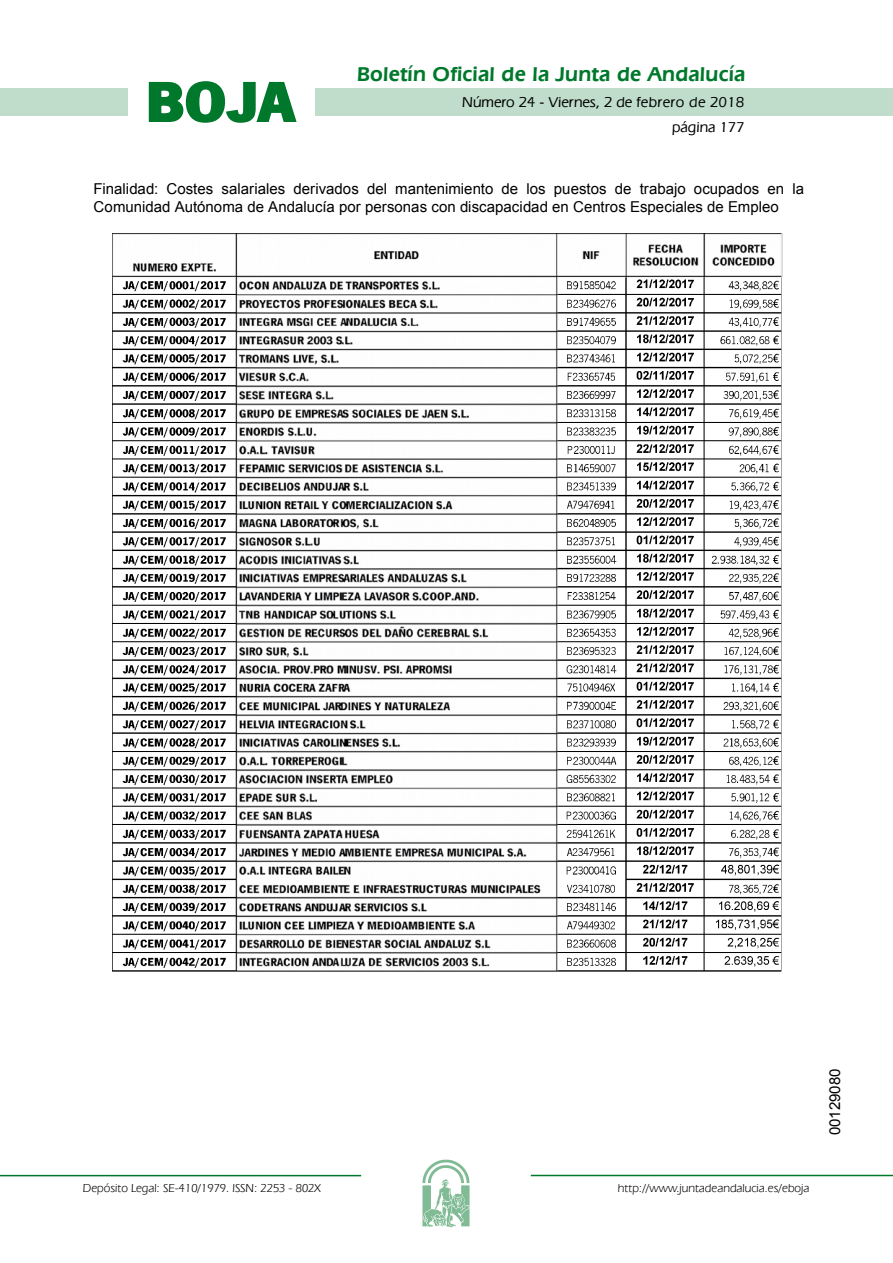
<style>
.page{position:relative;width:893px;height:1263px;background:#fff}
.page>*{position:absolute;margin:0;border:0;box-sizing:border-box;transform-origin:0 0}
.t1{font:700 57.75px "News Got T";color:#00782c;scale:1.14 1}
.t2{font:600 21px "Eras IT Cby BT";letter-spacing:.01em;color:#00782c}
.t3{font:15px/18px "Arial";color:#000}
.t4{font:500 15px/24.5px "Eras IT Cby BT";color:#000;text-align:right}
.t5{font:12px "Eras IT Cby BT";color:#000}
</style>
<div class="page">
<div style="left:315px;top:88px;width:577px;height:28px;background:#bfddca"></div>
<div style="left:0;top:88px;width:128px;height:28px;background:#bfddca"></div>
<hr style="left:0;top:1175px;width:361px;height:1px;background:#00782c">
<svg style="left:422px;top:1159px;width:47px;height:68px"></svg>
<hr style="left:531px;top:1175px;width:361px;height:1px;background:#00782c">
<svg style="left:148px;top:81px;width:149px;height:42px"></svg>
<img style="left:113px;top:233px;width:670px;height:739px">
<h1 class="t1" style="left:145px;top:68px;width:133px">BOJA</h1>
<h2 class="t2" style="left:357px;top:62px;width:390px">Boletín Oficial de la Junta de Andalucía</h2>
<p class="t4" style="left:462px;top:90px;width:284px">Número 24 - Viernes, 2 de febrero de 2018 página 177</p>
<p class="t3" style="left:94px;top:180px;width:712px">Finalidad: Costes salariales derivados del mantenimiento de los puestos de trabajo ocupados en la<br>Comunidad Autónoma de Andalucía por personas con discapacidad en Centros Especiales de Empleo</p>
<p class="t5" style="left:83px;top:1181px;width:239px">Depósito Legal: SE-410/1979. ISSN: 2253 - 802X</p>
<p class="t5" style="left:618px;top:1181px;width:193px">http://www.juntadeandalucia.es/eboja</p>
<p class="t3" style="left:826px;top:1135px;width:68px;rotate:-90deg">00129080</p>
</div>
